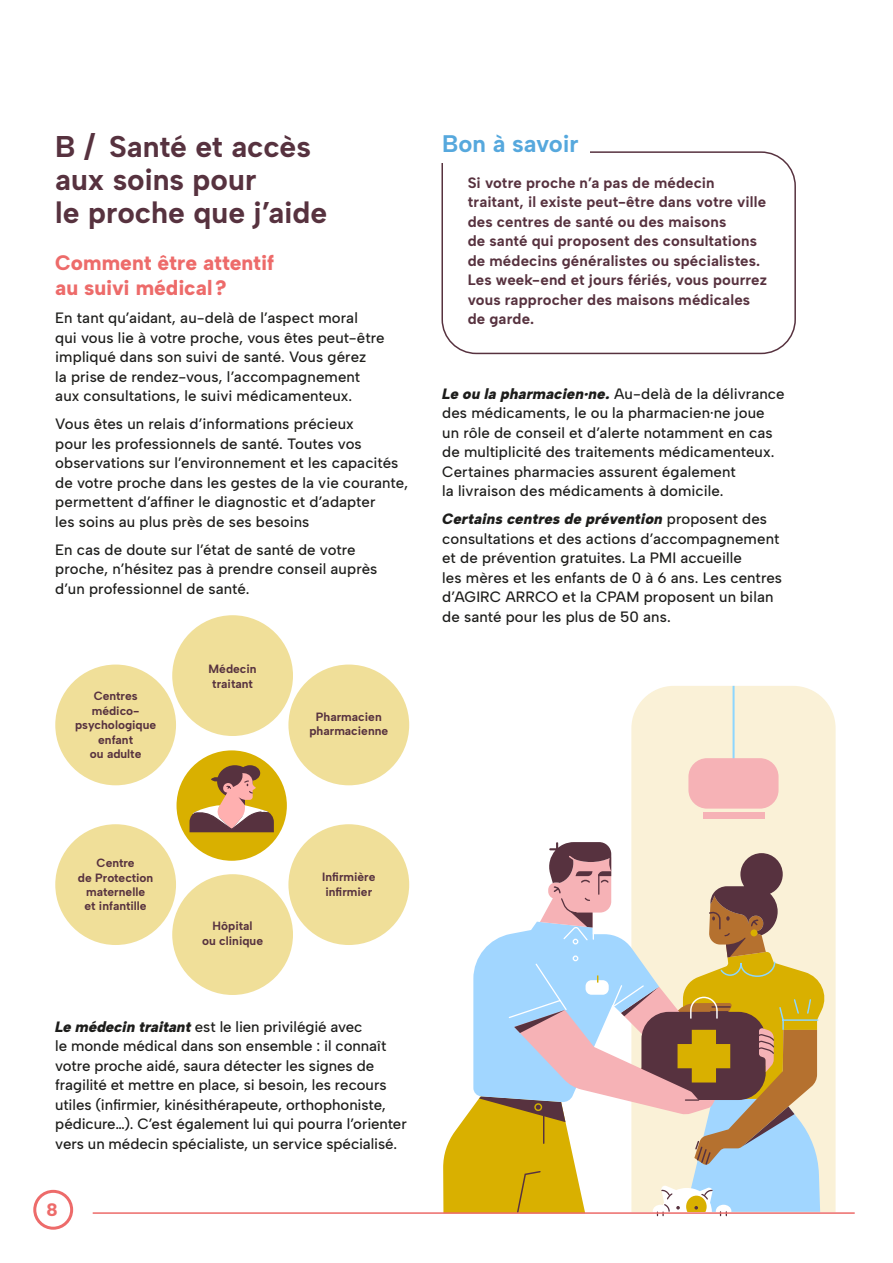
<style>
.page{position:relative;width:893px;height:1263px;background:#fff}
.page>*{position:absolute;margin:0;border:0;box-sizing:border-box;transform-origin:0 0}
.t1{font:700 30px/33px "Albert Sans";color:#57323f}
.Encadré_Titre{font:700 24px "Albert Sans";letter-spacing:-.005em;color:#56a8dd}
.T4_-_sans_espace_ava{font:800 21px/25.5px "Albert Sans";color:#ed6b6a}
.t2{font:800 18px "Albert Sans";color:#ed6b6a}
.texte{font:500 15px/19.5px "Albert Sans";color:#1d1d1b}
.Encadré_Bon_à_savoir{font:700 15px/19.5px "Albert Sans";letter-spacing:.01em;color:#57323f}
.t3{font:700 12px/14.4px "Albert Sans";color:#57323f;text-align:center}
.s1{font-weight:900;font-style:italic}
</style>
<div class="page">
<div style="left:55px;top:664px;width:121px;height:121px;background:#f0df99;border-radius:50%"></div>
<div style="left:55px;top:824px;width:121px;height:121px;background:#f0df99;border-radius:50%"></div>
<div style="left:172px;top:615px;width:121px;height:121px;background:#f0df99;border-radius:50%"></div>
<div style="left:172px;top:874px;width:121px;height:121px;background:#f0df99;border-radius:50%"></div>
<div style="left:288px;top:664px;width:121px;height:121px;background:#f0df99;border-radius:50%"></div>
<div style="left:288px;top:824px;width:121px;height:121px;background:#f0df99;border-radius:50%"></div>
<div style="left:177px;top:750px;width:110px;height:111px;background:#d9b000;border-radius:50%"></div>
<div style="left:240px;top:765px;width:20px;height:16px;background:#57323f;border-radius:50%"></div>
<div style="left:217px;top:765px;width:36px;height:33px;background:#57323f;border-radius:50%"></div>
<svg style="left:190px;top:773px;width:84px;height:59px"></svg>
<div style="left:631px;top:686px;width:205px;height:526px;background:#faf1d7"></div>
<hr style="left:733px;top:686px;width:2px;height:73px;background:#8cd6ff">
<div style="left:688px;top:758px;width:90px;height:51px;background:#f6b2b6;border-radius:19px"></div>
<div style="left:703px;top:813px;width:61px;height:6px;background:#f6b2b6"></div>
<svg style="left:441px;top:151px;width:355px;height:204px"></svg>
<div style="left:438px;top:129px;width:152px;height:33px;background:#fff"></div>
<svg style="left:443px;top:842px;width:386px;height:375px"></svg>
<hr style="left:93px;top:1212px;width:762px;height:2px;background:#ed6b6a">
<div style="left:33px;top:1190px;width:40px;height:40px;border:3px solid #ed6b6a;border-radius:50%"></div>
<p class="t1" style="left:55px;top:130px;width:273px">B / Santé et accès aux soins pour<br>le proche que j’aide</p>
<p class="T4_-_sans_espace_ava" style="left:55px;top:250px;width:220px">Comment être attentif au suivi médical?</p>
<p class="texte" style="left:55px;top:308px;width:331px">En tant qu’aidant, au-delà de l’aspect moral<br>qui vous lie à votre proche, vous êtes peut-être impliqué dans son suivi de santé. Vous gérez<br>la prise de rendez-vous, l’accompagnement aux consultations, le suivi médicamenteux.</p>
<p class="texte" style="left:55px;top:414px;width:354px">Vous êtes un relais d’informations précieux<br>pour les professionnels de santé. Toutes vos observations sur l’environnement et les capacités de votre proche dans les gestes de la vie courante, permettent d’affiner le diagnostic et d’adapter<br>les soins au plus près de ses besoins</p>
<p class="texte" style="left:55px;top:540px;width:324px">En cas de doute sur l’état de santé de votre proche, n’hésitez pas à prendre conseil auprès d’un professionnel de santé.</p>
<p class="t3" style="left:75px;top:689px;width:83px">Centres médico&shy;psychologique enfant<br>ou adulte</p>
<p class="t3" style="left:209px;top:662px;width:50px">Médecin traitant</p>
<p class="t3" style="left:309px;top:709px;width:80px">Pharmacien pharmacienne</p>
<p class="Encadré_Titre" style="left:442px;top:129px;width:138px">Bon à savoir</p>
<p class="Encadré_Bon_à_savoir" style="left:468px;top:173px;width:301px">Si votre proche n’a pas de médecin traitant, il existe peut-être dans votre ville des centres de santé ou des maisons<br>de santé qui proposent des consultations de médecins généralistes ou spécialistes.<br>Les week-end et jours fériés, vous pourrez vous rapprocher des maisons médicales de garde.</p>
<p class="texte" style="left:442px;top:384px;width:344px"><span class="s1">Le ou la pharmacien·ne.</span> Au-delà de la délivrance des médicaments, le ou la pharmacien·ne joue un rôle de conseil et d’alerte notamment en cas de multiplicité des traitements médicamenteux.<br>Certaines pharmacies assurent également<br>la livraison des médicaments à domicile.</p>
<p class="texte" style="left:442px;top:509px;width:341px"><span class="s1">Certains centres de prévention</span> proposent des consultations et des actions d’accompagnement et de prévention gratuites. La PMI accueille<br>les mères et les enfants de 0 à 6 ans. Les centres d’AGIRC ARRCO et la CPAM proposent un bilan de santé pour les plus de 50 ans.</p>
<p class="t3" style="left:78px;top:856px;width:77px">Centre<br>de Protection maternelle<br>et infantille</p>
<p class="t3" style="left:213px;top:919px;width:41px">Hôpital</p>
<p class="t3" style="left:202px;top:933px;width:62px">ou clinique</p>
<p class="t3" style="left:322px;top:870px;width:55px;text-align:left">Infirmière infirmier</p>
<p class="texte" style="left:55px;top:1016px;width:353px"><span class="s1">Le médecin traitant</span> est le lien privilégié avec<br>le monde médical dans son ensemble : il connaît votre proche aidé, saura détecter les signes de fragilité et mettre en place, si besoin, les recours utiles (infirmier, kinésithérapeute, orthophoniste, pédicure…). C’est également lui qui pourra l’orienter vers un médecin spécialiste, un service spécialisé.</p>
<p class="t2" style="left:46px;top:1199px;width:13px">8</p>
</div>
